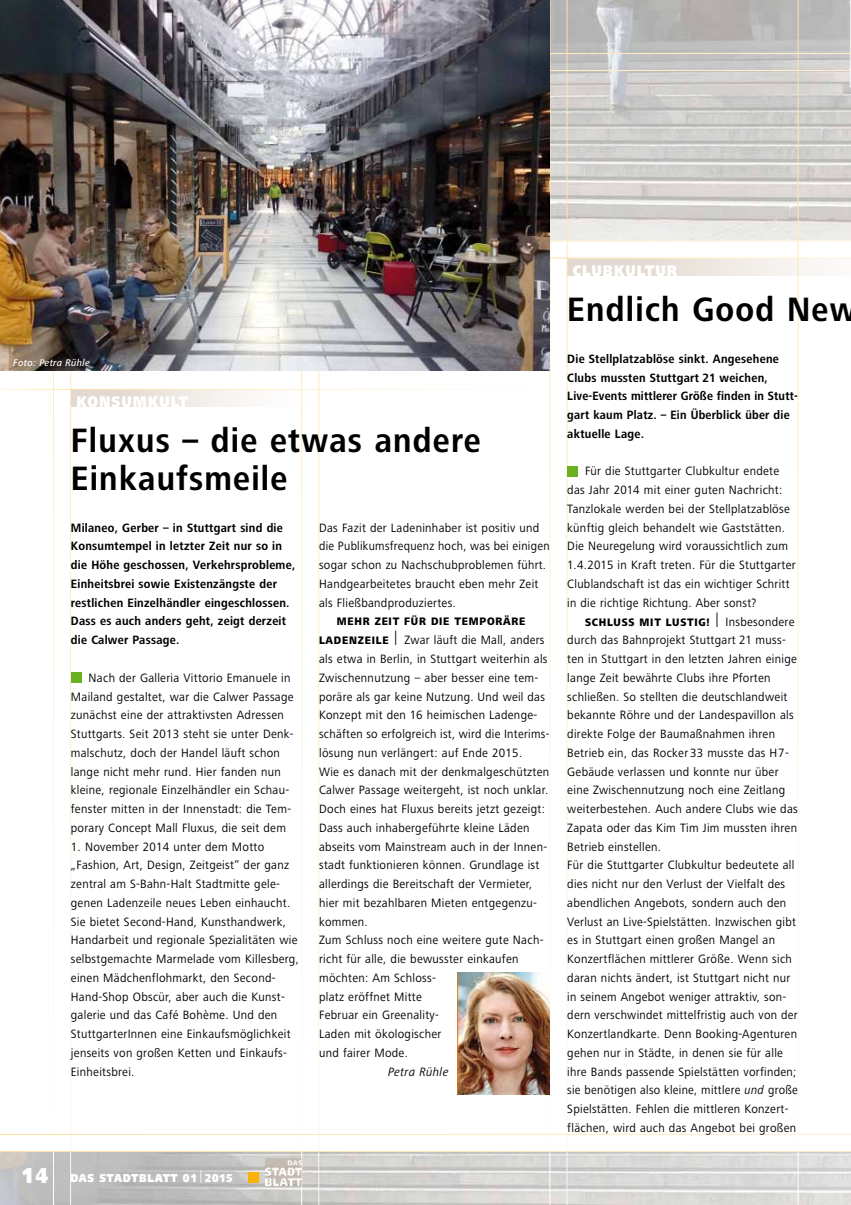
<style>
.page{position:relative;width:851px;height:1205px;background:#fff}
.page>*{position:absolute;margin:0;border:0;box-sizing:border-box;transform-origin:0 0}
.t1{font:700 35px/37.5px "Frutiger Next LT";letter-spacing:.04em;color:#000;scale:.9 1}
.t2{font:900 16px "Frutiger Next LT";letter-spacing:.07em;color:#fff;scale:.85 1}
.t3{font:12.5px/18.8px "Frutiger Next LT";letter-spacing:.025em;color:#000;scale:.95 1}
.t4{font:12.5px/18.8px "Frutiger Next LT";letter-spacing:.025em;color:#000;scale:.94 1}
.t5{font:700 12.5px/18.8px "Frutiger Next LT";letter-spacing:.025em;color:#000;scale:.9 1}
.t6{font:italic 12.5px "Frutiger Next LT";letter-spacing:.03em;color:#000;scale:.95 1}
.t7{font:900 11.88px "Frutiger Next LT";letter-spacing:.075em;color:#fff;scale:.85 1}
.t8{font:800 11.25px "Frutiger Next LT";letter-spacing:.075em;color:#000;scale:.9 1}
.t9{font:italic 500 10px "Frutiger Next LT";letter-spacing:.03em;color:#fff;scale:.95 1}
.s1{font-weight:800;font-size:11.25px}
.s2{font-size:20px}
.s3{font-size:22.5px}
.s4{font-weight:400;font-size:17.5px}
.s5{font-weight:400;font-size:20px}
.s6{font-weight:400;font-size:12.5px}
.s7{font-style:italic}
</style>
<div class="page">
<img style="left:550px;top:0;width:300px;height:241px">
<img style="left:0;top:1152px;width:850px;height:53px">
<div style="left:71px;top:389px;width:248px;height:18px;background:linear-gradient(to right,#ded4c9,#fff)"></div>
<div style="left:567px;top:258px;width:283px;height:17px;background:linear-gradient(to right,#ddd3c8,#fcfbf9)"></div>
<hr style="left:318px;top:0;width:1px;height:1205px;background:#fff">
<hr style="left:566px;top:0;width:1px;height:1205px;background:#fff">
<hr style="left:549px;top:0;width:1px;height:1205px;background:#fff">
<hr style="left:301px;top:0;width:1px;height:1205px;background:#fff">
<hr style="left:797px;top:0;width:1px;height:1205px;background:#fff">
<hr style="left:70px;top:0;width:1px;height:1205px;background:#fff">
<hr style="left:53px;top:0;width:1px;height:1205px;background:#fff">
<hr style="left:0;top:70px;width:850px;height:1px;background:#fff">
<hr style="left:0;top:53px;width:850px;height:1px;background:#fff">
<hr style="left:567px;top:258px;width:283px;height:1px;background:#fff">
<hr style="left:71px;top:389px;width:478px;height:1px;background:#fff">
<img style="left:0;top:0;width:549px;height:371px">
<div style="left:567px;top:466px;width:11px;height:10px;background:#6ab023"></div>
<div style="left:71px;top:672px;width:10px;height:11px;background:#6ab023"></div>
<img style="left:458px;top:972px;width:91px;height:122px">
<hr style="left:457px;top:972px;width:1px;height:122px;background:#dd7602">
<div style="left:248px;top:1172px;width:11px;height:10px;background:#f9b200"></div>
<img style="left:266px;top:1159px;width:35px;height:26px">
<p class="t9" style="left:13px;top:357px;width:82px">Foto: Petra Rühle</p>
<p class="t2" style="left:76px;top:392px;width:133px">KONSUMKULT</p>
<h1 class="t1" style="left:71px;top:422px;width:456px">Fluxus – die etwas andere<br>Einkaufsmeile</h1>
<p class="t5" style="left:71px;top:518px;width:251px">Milaneo, Gerber – in Stuttgart sind die Konsumtempel in letzter Zeit nur so in die Höhe geschossen, Verkehrsprobleme, Einheitsbrei sowie Existenzängste der restlichen Einzelhändler eingeschlossen.<br>Dass es auch anders geht, zeigt derzeit die Calwer Passage.</p>
<p class="t3" style="left:71px;top:668px;width:236px;text-indent:18px">Nach der Galleria Vittorio Emanuele in Mailand gestaltet, war die Calwer Passage zunächst eine der attraktivsten Adressen Stuttgarts. Seit 2013 steht sie unter Denk&shy;malschutz, doch der Handel läuft schon lange nicht mehr rund. Hier fanden nun kleine, regionale Einzelhändler ein Schau&shy;fenster mitten in der Innenstadt: die Tem&shy;porary Concept Mall Fluxus, die seit dem</p>
<p class="t3" style="left:71px;top:837px;width:241px">1. November 2014 unter dem Motto „Fashion, Art, Design, Zeitgeist“ der ganz zentral am S-Bahn-Halt Stadtmitte gele&shy;genen Ladenzeile neues Leben einhaucht.<br>Sie bietet Second-Hand, Kunsthandwerk, Handarbeit und regionale Spezialitäten wie selbstgemachte Marmelade vom Killesberg, einen Mädchenflohmarkt, den Second-Hand-Shop Obscür, aber auch die Kunst&shy;galerie und das Café Bohème. Und den StuttgarterInnen eine Einkaufsmöglichkeit jenseits von großen Ketten und Einkaufs-Einheitsbrei.</p>
<p class="t3" style="left:319px;top:518px;width:244px">Das Fazit der Ladeninhaber ist positiv und die Publikumsfrequenz hoch, was bei einigen sogar schon zu Nachschubproblemen führt.<br>Handgearbeitetes braucht eben mehr Zeit als Fließbandproduziertes.</p>
<p class="t8" style="left:337px;top:615px;width:211px">MEHR ZEIT FÜR DIE TEMPORÄRE</p>
<p class="t4" style="left:319px;top:631px;width:247px"><span class="s1">LADENZEILE</span> <span class="s2">l</span> Zwar läuft die Mall, anders als etwa in Berlin, in Stuttgart weiterhin als Zwischennutzung – aber besser eine tem&shy;poräre als gar keine Nutzung. Und weil das Konzept mit den 16 heimischen Ladenge&shy;schäften so erfolgreich ist, wird die Interims&shy;lösung nun verlängert: auf Ende 2015.<br>Wie es danach mit der denkmalgeschützten Calwer Passage weitergeht, ist noch unklar.<br>Doch eines hat Fluxus bereits jetzt gezeigt:<br>Dass auch inhabergeführte kleine Läden abseits vom Mainstream auch in der Innen&shy;stadt funktionieren können. Grundlage ist allerdings die Bereitschaft der Vermieter, hier mit bezahlbaren Mieten entgegenzu&shy;kommen.<br>Zum Schluss noch eine weitere gute Nach&shy;richt für alle, die bewusster einkaufen möchten: Am Schloss-<br>platz eröffnet Mitte<br>Februar ein Greenality-<br>Laden mit ökologischer<br>und fairer Mode.</p>
<p class="t6" style="left:388px;top:1064px;width:65px">Petra Rühle</p>
<p class="t7" style="left:21px;top:1171px;width:68px"><span class="s3">14</span> DAS</p>
<p class="t7" style="left:99px;top:1171px;width:11px">STADT</p>
<p class="t7" style="left:139px;top:1171px;width:20px">BLATT</p>
<p class="t7" style="left:183px;top:1171px;width:60px">01 <span class="s4">l</span> 2015</p>
<p class="t2" style="left:572px;top:261px;width:124px">CLUBKULTUR</p>
<h1 class="t1" style="left:567px;top:290px;width:322px">Endlich Good New</h1>
<p class="t5" style="left:567px;top:349px;width:257px">Die Stellplatzablöse sinkt. Angesehene Clubs mussten Stuttgart 21 weichen, Live-Events mittlerer Größe finden in Stutt&shy;gart kaum Platz. – Ein Überblick über die aktuelle Lage.</p>
<p class="t3" style="left:567px;top:462px;width:242px;text-indent:18px">Für die Stuttgarter Clubkultur endete das Jahr 2014 mit einer guten Nachricht:<br>Tanzlokale werden bei der Stellplatzablöse künftig gleich behandelt wie Gaststätten.<br>Die Neuregelung wird voraussichtlich zum 1.4.2015 in Kraft treten. Für die Stuttgarter Clublandschaft ist das ein wichtiger Schritt in die richtige Richtung. Aber sonst?</p>
<p class="t8" style="left:585px;top:615px;width:234px">SCHLUSS MIT LUSTIG! <span class="s5">l</span> <span class="s6">Insbesondere</span></p>
<p class="t3" style="left:567px;top:631px;width:244px">durch das Bahnprojekt Stuttgart 21 muss&shy;ten in Stuttgart in den letzten Jahren einige lange Zeit bewährte Clubs ihre Pforten schließen. So stellten die deutschlandweit bekannte Röhre und der Landespavillon als direkte Folge der Baumaßnahmen ihren Betrieb ein, das Rocker 33 musste das H7- Gebäude verlassen und konnte nur über eine Zwischennutzung noch eine Zeitlang weiterbestehen. Auch andere Clubs wie das Zapata oder das Kim Tim Jim mussten ihren Betrieb einstellen.<br>Für die Stuttgarter Clubkultur bedeutete all dies nicht nur den Verlust der Vielfalt des abendlichen Angebots, sondern auch den Verlust an Live-Spielstätten. Inzwischen gibt es in Stuttgart einen großen Mangel an Konzertflächen mittlerer Größe. Wenn sich daran nichts ändert, ist Stuttgart nicht nur in seinem Angebot weniger attraktiv, son&shy;dern verschwindet mittelfristig auch von der Konzertlandkarte. Denn Booking-Agenturen gehen nur in Städte, in denen sie für alle ihre Bands passende Spielstätten vorfinden; sie benötigen also kleine, mittlere <span class="s7">und</span> große Spielstätten. Fehlen die mittleren Konzert&shy;flächen, wird auch das Angebot bei großen</p>
</div>
